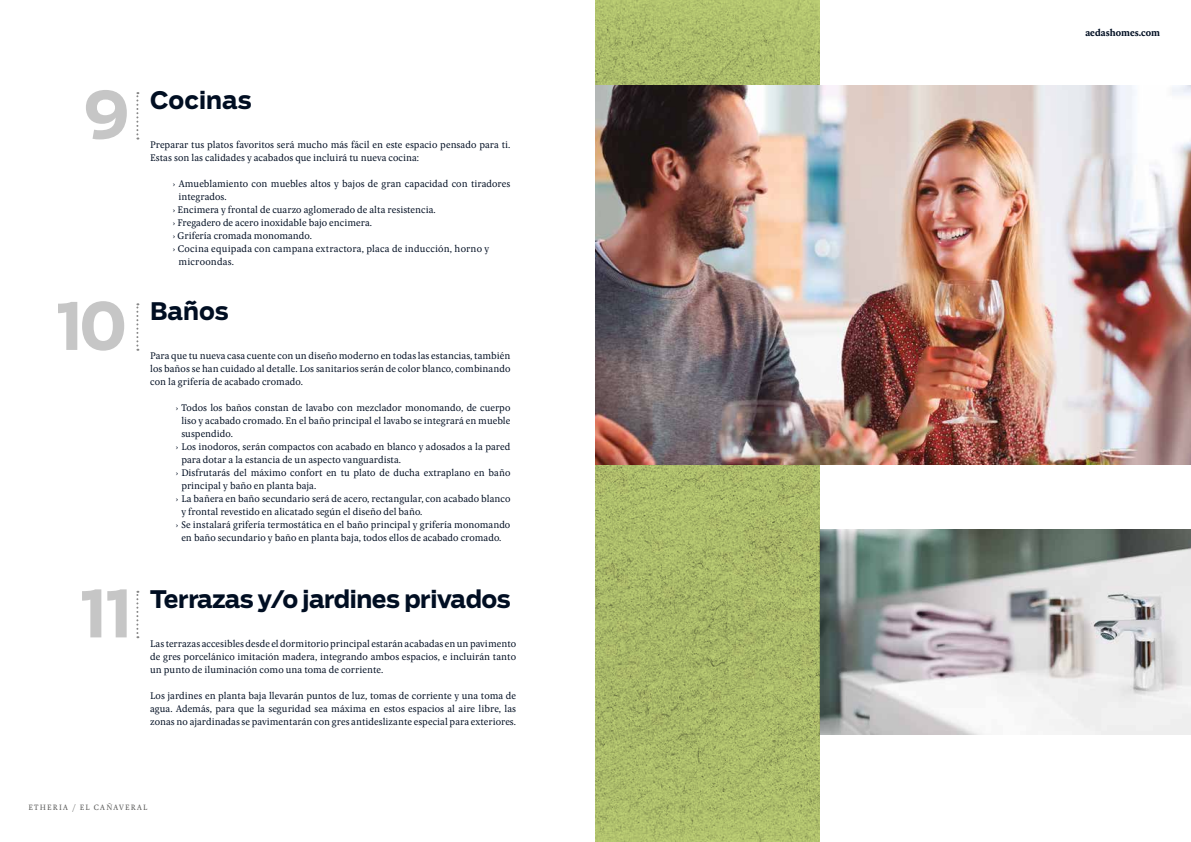
<style>
.page{position:relative;width:1191px;height:842px;background:#fff}
.page>*{position:absolute;margin:0;border:0;box-sizing:border-box;transform-origin:0 0}
.t1{font:700 67.1px "Salvo Sans";color:#c6c6c6}
.t2{font:700 24px "Salvo Sans";letter-spacing:-.02em;color:#000e22}
.t3{font:700 24px "Salvo Sans";color:#000e22}
.t4{font:10px/13px "Pona";color:#000e22;text-align:justify}
.t5{font:700 10px "Pona";color:#000e22}
.t6{font:8px "Pona";letter-spacing:.15em;color:#575756}
</style>
<div class="page">
<img style="left:819px;top:530px;width:372px;height:204px">
<svg style="left:595px;top:0;width:224px;height:842px;background:#a9b968"></svg>
<img style="left:595px;top:85px;width:596px;height:380px">
<svg style="left:136px;top:92px;width:2px;height:48px"></svg>
<svg style="left:136px;top:303px;width:2px;height:48px"></svg>
<svg style="left:136px;top:591px;width:2px;height:47px"></svg>
<h1 class="t1" style="left:83px;top:67px;width:49px">9</h1>
<h2 class="t3" style="left:150px;top:83px;width:103px">Cocinas</h2>
<p class="t4" style="left:150px;top:139px;width:362px">Preparar tus platos favoritos será mucho más fácil en este espacio pensado para ti.<br>Estas son las calidades y acabados que incluirá tu nueva cocina:</p>
<p class="t4" style="left:173px;top:178px;width:339px">› Amueblamiento con muebles altos y bajos de gran capacidad con tiradores</p>
<p class="t4" style="left:179px;top:191px;width:50px">integrados.</p>
<p class="t4" style="left:173px;top:204px;width:264px">› Encimera y frontal de cuarzo aglomerado de alta resistencia.</p>
<p class="t4" style="left:173px;top:217px;width:201px">› Fregadero de acero inoxidable bajo encimera.</p>
<p class="t4" style="left:173px;top:230px;width:141px">› Grifería cromada monomando.</p>
<p class="t4" style="left:173px;top:243px;width:318px">› Cocina equipada con campana extractora, placa de inducción, horno y</p>
<p class="t4" style="left:179px;top:256px;width:57px">microondas.</p>
<h1 class="t1" style="left:56px;top:278px;width:74px">10</h1>
<h2 class="t2" style="left:150px;top:295px;width:80px">Baños</h2>
<p class="t4" style="left:150px;top:350px;width:362px">Para que tu nueva casa cuente con un diseño moderno en todas las estancias, también los baños se han cuidado al detalle. Los sanitarios serán de color blanco, combinando con la grifería de acabado cromado.</p>
<p class="t4" style="left:176px;top:402px;width:336px">› Todos los baños constan de lavabo con mezclador monomando, de cuerpo</p>
<p class="t4" style="left:181px;top:415px;width:330px">liso y acabado cromado. En el baño principal el lavabo se integrará en mueble</p>
<p class="t4" style="left:181px;top:428px;width:53px">suspendido.</p>
<p class="t4" style="left:176px;top:441px;width:336px">› Los inodoros, serán compactos con acabado en blanco y adosados a la pared</p>
<p class="t4" style="left:181px;top:454px;width:221px">para dotar a la estancia de un aspecto vanguardista.</p>
<p class="t4" style="left:176px;top:467px;width:336px">› Disfrutarás del máximo confort en tu plato de ducha extraplano en baño</p>
<p class="t4" style="left:181px;top:480px;width:136px">principal y baño en planta baja.</p>
<p class="t4" style="left:176px;top:493px;width:336px">› La bañera en baño secundario será de acero, rectangular, con acabado blanco</p>
<p class="t4" style="left:181px;top:506px;width:242px">y frontal revestido en alicatado según el diseño del baño.</p>
<p class="t4" style="left:176px;top:519px;width:336px">› Se instalará grifería termostática en el baño principal y grifería monomando</p>
<p class="t4" style="left:181px;top:532px;width:321px">en baño secundario y baño en planta baja, todos ellos de acabado cromado.</p>
<h1 class="t1" style="left:80px;top:565px;width:55px">11</h1>
<h2 class="t2" style="left:150px;top:582px;width:362px">Terrazas y/o jardines privados</h2>
<p class="t4" style="left:150px;top:637px;width:367px">Las terrazas accesibles desde el dormitorio principal estarán acabadas en un pavimento de gres porcelánico imitación madera, integrando ambos espacios, e incluirán tanto un punto de iluminación como una toma de corriente.</p>
<p class="t4" style="left:150px;top:689px;width:367px">Los jardines en planta baja llevarán puntos de luz, tomas de corriente y una toma de agua. Además, para que la seguridad sea máxima en estos espacios al aire libre, las zonas no ajardinadas se pavimentarán con gres antideslizante especial para exteriores.</p>
<p class="t6" style="left:28px;top:802px;width:121px">ETHERIA / EL CAÑAVERAL</p>
<p class="t5" style="left:1085px;top:26px;width:76px">aedashomes.com</p>
</div>
